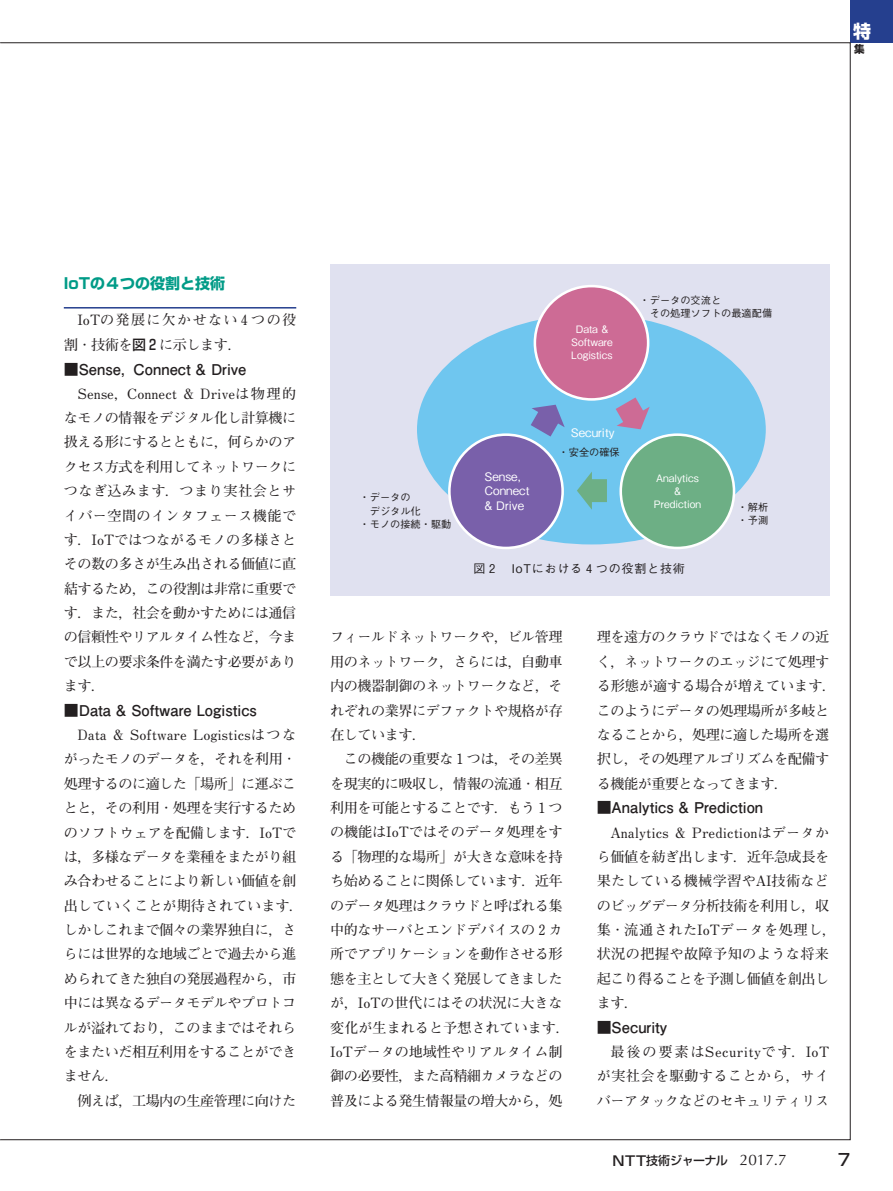
<style>
.page{position:relative;width:893px;height:1191px;background:#fff}
.page>*{position:absolute;margin:0;border:0;box-sizing:border-box;transform-origin:0 0}
.t1{font:700 18px "Shin Go Pr 6";color:#fff}
.t2{font:500 16.5px "Shin Go Pr 6";color:#231f20}
.t3{font:700 15px "Shin Go Pr 6";color:#009b87}
.t4{font:700 14.85px "Futo Go B101 Pr 6";color:#231f20}
.t5{font:700 14.1px/24.3px "Futo Min A101 Pr 6";letter-spacing:-.035em;color:#231f20;text-align:justify}
.t6{font:700 14.1px/24.3px "Futo Min A101 Pr 6";color:#231f20}
.t7{font:700 14.1px/24.3px "Futo Min A101 Pr 6";letter-spacing:.09em;color:#231f20}
.t8{font:500 12px "Gothic BBB Pr 6";letter-spacing:.07em;color:#231f20}
.t9{font:500 12px "Shin Go Pr 6";letter-spacing:-.05em;color:#231f20}
.t10{font:500 11.7px/14.7px "Gothic BBB Pr 6";color:#fff}
.t11{font:700 10.5px "Shin Go Pr 6";color:#231f20}
.t12{font:500 10.2px/13.2px "Gothic BBB Pr 6";color:#231f20}
.t13{font:500 10.2px/13.2px "Gothic BBB Pr 6";color:#fff;text-align:center}
.s1{font-family:"Shin Go Pr 6";font-weight:500}
.s2{font-size:13.5px}
.s3{font-family:"Optima";font-weight:400;font-size:15.3px}
</style>
<div class="page">
<div style="left:850px;top:0;width:43px;height:43px;background:#253f8e"></div>
<hr style="left:64px;top:307px;width:232px;height:1px;background:#253f8e">
<div style="left:330px;top:264px;width:499px;height:331px;background:#e0e1f0"></div>
<div style="left:417px;top:314px;width:349px;height:230px;background:#6fc6ef;border-radius:50%"></div>
<div style="left:449px;top:435px;width:114px;height:113px;background:#7960aa;border-radius:50%"></div>
<div style="left:448px;top:433px;width:116px;height:116px;border:3px solid #fff;border-radius:50%"></div>
<div style="left:621px;top:435px;width:113px;height:113px;background:#6daf85;border-radius:50%"></div>
<div style="left:619px;top:433px;width:116px;height:116px;border:3px solid #fff;border-radius:50%"></div>
<div style="left:535px;top:286px;width:113px;height:113px;background:#cd6b95;border-radius:50%"></div>
<div style="left:534px;top:285px;width:115px;height:116px;border:3px solid #fff;border-radius:50%"></div>
<svg style="left:616px;top:397px;width:34px;height:32px"></svg>
<svg style="left:577px;top:472px;width:30px;height:38px"></svg>
<svg style="left:531px;top:405px;width:34px;height:31px"></svg>
<p class="t1" style="left:853px;top:17px;width:19px">特</p>
<p class="t11" style="left:854px;top:41px;width:12px">集</p>
<p class="t3" style="left:64px;top:272px;width:163px">IoTの４つの役割と技術</p>
<p class="t7" style="left:64px;top:307px;width:234px;text-indent:14px">IoTの発展に欠かせない４つの役割・技術を<span class="s1">図２</span>に示します．</p>
<p class="t4" style="left:64px;top:357px;width:184px">■Sense，Connect &amp; Drive</p>
<p class="t5" style="left:64px;top:380px;width:234px;text-indent:14px">Sense，Connect &amp; Driveは物理的なモノの情報をデジタル化し計算機に扱える形にするとともに，何らかのアクセス方式を利用してネットワークにつなぎ込みます．つまり実社会とサイバー空間のインタフェース機能です．IoTではつながるモノの多様さとその数の多さが生み出される価値に直結するため，この役割は非常に重要です．また，社会を動かすためには通信の信頼性やリアルタイム性など，今まで以上の要求条件を満たす必要があります．</p>
<p class="t4" style="left:64px;top:698px;width:195px">■Data &amp; Software Logistics</p>
<p class="t5" style="left:64px;top:722px;width:241px;text-align:left;text-indent:14px">Data &amp; Software Logisticsはつながったモノのデータを，それを利用・処理するのに適した「場所」に運ぶことと，その利用・処理を実行するためのソフトウェアを配備します．IoTでは，多様なデータを業種をまたがり組み合わせることにより新しい価値を創出していくことが期待されています．しかしこれまで個々の業界独自に，さらには世界的な地域ごとで過去から進められてきた独自の発展過程から，市中には異なるデータモデルやプロトコルが溢れており，このままではそれらをまたいだ相互利用をすることができません．</p>
<p class="t5" style="left:77px;top:1087px;width:220px">例えば，工場内の生産管理に向けた</p>
<p class="t13" style="left:571px;top:322px;width:43px">Data &amp;<br>Software<br>Logistics</p>
<p class="t12" style="left:640px;top:293px;width:134px">・データの交流と<br>　その処理ソフトの最適配備</p>
<p class="t12" style="left:360px;top:490px;width:93px">・データの<br>　デジタル化<br>・モノの接続・駆動</p>
<p class="t10" style="left:571px;top:425px;width:45px">Security</p>
<p class="t10" style="left:484px;top:468px;width:47px">Sense,<br>Connect &amp; Drive</p>
<p class="t12" style="left:559px;top:445px;width:63px">・安全の確保</p>
<p class="t13" style="left:654px;top:471px;width:49px">Analytics &amp;<br>Prediction</p>
<p class="t8" style="left:473px;top:559px;width:213px">図 2 　IoTにおける 4 つの役割と技術</p>
<p class="t12" style="left:738px;top:500px;width:32px">・解析・予測</p>
<p class="t5" style="left:330px;top:624px;width:234px">フィールドネットワークや，ビル管理用のネットワーク，さらには，自動車内の機器制御のネットワークなど，それぞれの業界にデファクトや規格が存在しています．</p>
<p class="t5" style="left:330px;top:746px;width:241px;text-align:center">この機能の重要な１つは，その差異<br>を現実的に吸収し，情報の流通・相互利用を可能とすることです．もう１つの機能はIoTではそのデータ処理をする「物理的な場所」が大きな意味を持ち始めることに関係しています．近年のデータ処理はクラウドと呼ばれる集中的なサーバとエンドデバイスの２カ所でアプリケーションを動作させる形態を主として大きく発展してきましたが，IoTの世代にはその状況に大きな変化が生まれると予想されています．<br>IoTデータの地域性やリアルタイム制御の必要性，また高精細カメラなどの普及による発生情報量の増大から，処</p>
<p class="t5" style="left:597px;top:624px;width:241px;text-align:left">理を遠方のクラウドではなくモノの近く，ネットワークのエッジにて処理する形態が適する場合が増えています．このようにデータの処理場所が多岐となることから，処理に適した場所を選択し，その処理アルゴリズムを配備する機能が重要となってきます．</p>
<p class="t4" style="left:597px;top:796px;width:168px">■Analytics &amp; Prediction</p>
<p class="t6" style="left:597px;top:819px;width:241px;text-indent:14px">Analytics &amp; Predictionはデータから価値を紡ぎ出します．近年急成長を果たしている機械学習やAI技術などのビッグデータ分析技術を利用し，収集・流通されたIoTデータを処理し，状況の把握や故障予知のような将来起こり得ることを予測し価値を創出します．</p>
<p class="t4" style="left:597px;top:1015px;width:72px">■Security</p>
<p class="t5" style="left:597px;top:1039px;width:234px;text-indent:14px">最後の要素はSecurityです．IoTが実社会を駆動することから，サイバーアタックなどのセキュリティリス</p>
<p class="t9" style="left:612px;top:1150px;width:176px"><span class="s2">NTT</span>技術ジャーナル　<span class="s3">2017.7</span></p>
<p class="t2" style="left:838px;top:1145px;width:14px">7</p>
</div>
